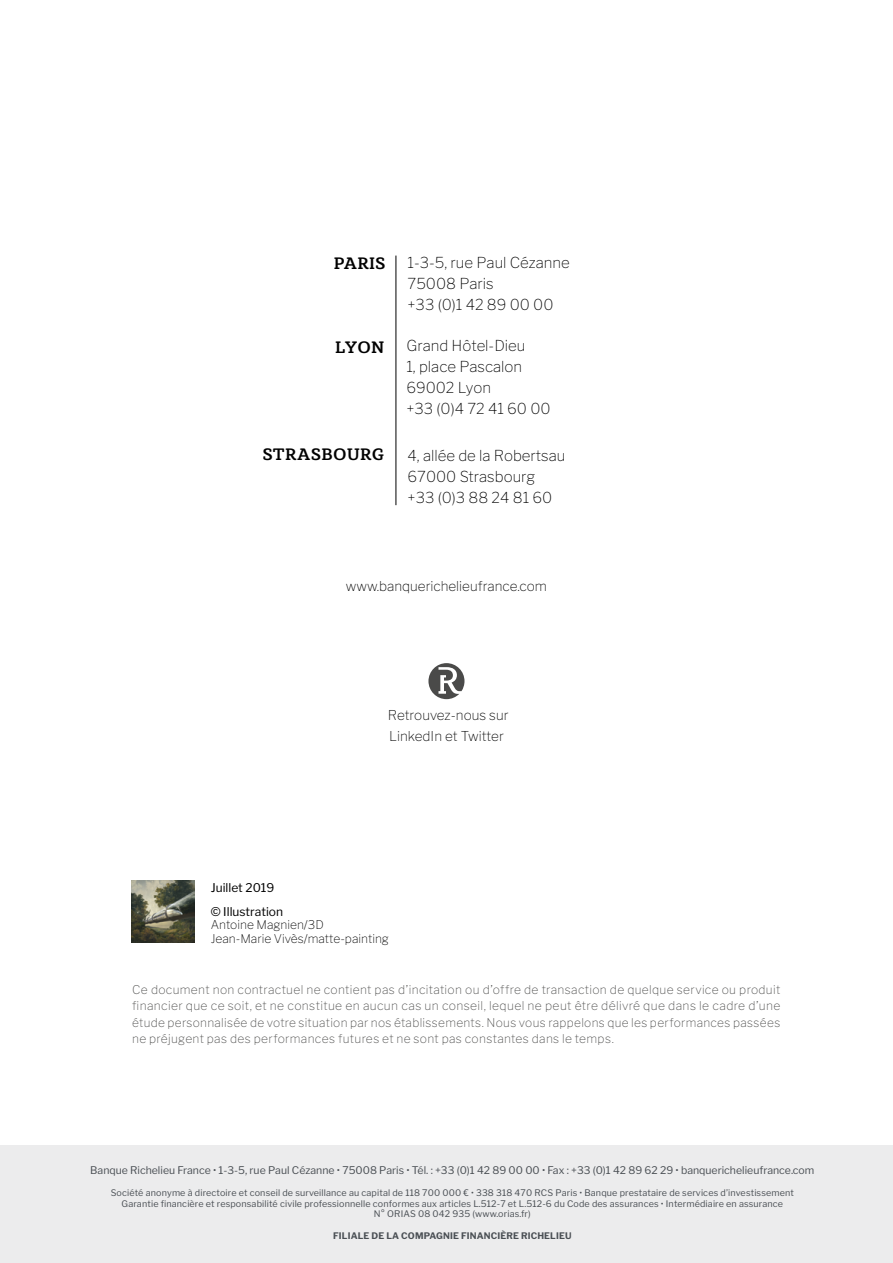
<style>
.page{position:relative;width:893px;height:1263px;background:#fff}
.page>*{position:absolute;margin:0;border:0;box-sizing:border-box;transform-origin:0 0}
.t1{font:500 17.1px "Sybilla Soft Pro";letter-spacing:.01em;color:#000}
.t2{font:100 15px/21px "Libre Franklin";color:#000}
.t3{font:100 13.5px/20.4px "Libre Franklin";color:#000}
.t4{font:100 12px/16.5px "Libre Franklin";letter-spacing:.025em;color:#4a4a49;text-align:justify}
.t5{font:100 12px/13.5px "Libre Franklin";color:#000}
.t6{font:12px/24px "Libre Franklin";color:#000}
.t7{font:10.5px "Libre Franklin";color:#4a4f54}
.t8{font:9px/10.8px "Libre Franklin";letter-spacing:.015em;color:#4a4f54;text-align:center}
.t9{font:700 9px "Libre Franklin";letter-spacing:.015em;color:#4a4f54}
</style>
<div class="page">
<hr style="left:396px;top:256px;width:1px;height:249px;background:#000">
<img style="left:132px;top:880px;width:62px;height:63px">
<svg style="left:428px;top:663px;width:36px;height:36px"></svg>
<div style="left:0;top:1145px;width:893px;height:118px;background:#ececed"></div>
<h1 class="t1" style="left:334px;top:252px;width:54px">PARIS</h1>
<p class="t2" style="left:408px;top:252px;width:164px">1-3-5, rue Paul Cézanne<br>75008 Paris<br>+33 (0)1 42 89 00 00</p>
<h1 class="t1" style="left:335px;top:336px;width:51px">LYON</h1>
<p class="t2" style="left:406px;top:335px;width:146px">Grand Hôtel-Dieu<br>1, place Pascalon<br>69002 Lyon<br>+33 (0)4 72 41 60 00</p>
<h1 class="t1" style="left:262px;top:443px;width:123px">STRASBOURG</h1>
<p class="t2" style="left:408px;top:445px;width:159px">4, allée de la Robertsau<br>67000 Strasbourg +33 (0)3 88 24 81 60</p>
<p class="t3" style="left:346px;top:575px;width:203px">www.banquerichelieufrance.com</p>
<p class="t3" style="left:388px;top:705px;width:122px">Retrouvez-nous sur<br>LinkedIn et Twitter</p>
<p class="t6" style="left:211px;top:875px;width:74px">Juillet 2019 © Illustration</p>
<p class="t5" style="left:211px;top:918px;width:180px">Antoine Magnien/3D<br>Jean-Marie Vivès/matte-painting</p>
<p class="t4" style="left:132px;top:981px;width:650px">Ce document non contractuel ne contient pas d’incitation ou d’offre de transaction de quelque service ou produit financier que ce soit, et ne constitue en aucun cas un conseil, lequel ne peut être délivré que dans le cadre d’une étude personnalisée de votre situation par nos établissements. Nous vous rappelons que les performances passées ne préjugent pas des performances futures et ne sont pas constantes dans le temps.</p>
<p class="t7" style="left:90px;top:1164px;width:726px">Banque Richelieu France • 1-3-5, rue Paul Cézanne • 75008 Paris • Tél. : +33 (0)1 42 89 00 00 • Fax : +33 (0)1 42 89 62 29 • banquerichelieufrance.com</p>
<p class="t8" style="left:111px;top:1187px;width:685px">Société anonyme à directoire et conseil de surveillance au capital de 118 700 000 € • 338 318 470 RCS Paris • Banque prestataire de services d’investissement<br>Garantie financière et responsabilité civile professionnelle conformes aux articles L.512-7 et L.512-6 du Code des assurances • Intermédiaire en assurance<br>N° ORIAS 08 042 935 (www.orias.fr)</p>
<p class="t9" style="left:333px;top:1230px;width:240px">FILIALE DE LA COMPAGNIE FINANCIÈRE RICHELIEU</p>
</div>
